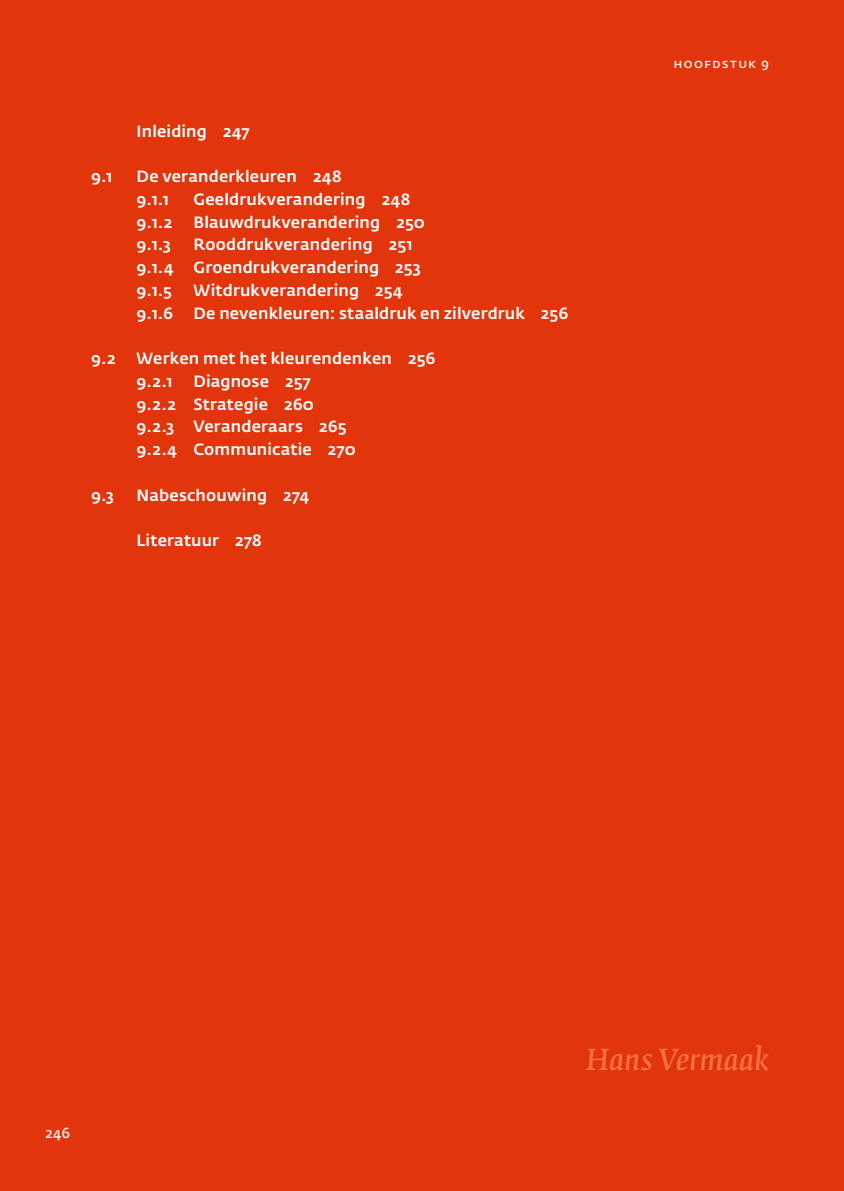
<style>
.page{position:relative;width:844px;height:1191px;background:#fff}
.page>*{position:absolute;margin:0;border:0;box-sizing:border-box;transform-origin:0 0}
.t1{font:italic 28.7px "Fedra Serif B Pro Demil";letter-spacing:.005em;color:#f77341}
.t2{font:500 16.1px/22.8px "Fedra Sans Pro";letter-spacing:.01em;color:#fff}
.t3{font:600 14.35px "Fedra Sans Pro";color:#fff}
.t4{font:600 13.12px "Fedra Sans Pro";letter-spacing:.09em;color:#fff}
</style>
<div class="page">
<div style="left:0;top:0;width:843px;height:1191px;background:#e2350c"></div>
<p class="t2" style="left:136px;top:119px;width:114px">Inleiding 247</p>
<p class="t2" style="left:91px;top:165px;width:23px">9.1</p>
<p class="t2" style="left:136px;top:165px;width:206px">De veranderkleuren 248<br>9.1.1</p>
<p class="t2" style="left:193px;top:188px;width:218px">Geeldrukverandering 248</p>
<p class="t2" style="left:137px;top:210px;width:37px">9.1.2</p>
<p class="t2" style="left:193px;top:210px;width:233px">Blauwdrukverandering 250</p>
<p class="t2" style="left:137px;top:233px;width:36px">9.1.3</p>
<p class="t2" style="left:137px;top:233px;width:286px;text-indent:57px">Rooddrukverandering 251<br>9.1.4 Groendrukverandering 253<br>9.1.5</p>
<p class="t2" style="left:193px;top:279px;width:211px">Witdrukverandering 254</p>
<p class="t2" style="left:137px;top:301px;width:38px">9.1.6</p>
<p class="t2" style="left:193px;top:301px;width:376px">De nevenkleuren: staaldruk en zilverdruk 256</p>
<p class="t2" style="left:91px;top:347px;width:26px">9.2</p>
<p class="t2" style="left:136px;top:347px;width:300px">Werken met het kleurendenken 256<br>9.2.1</p>
<p class="t2" style="left:136px;top:370px;width:221px;text-indent:57px">Diagnose 257<br>9.2.2 Strategie 260<br>9.2.3 Veranderaars 265<br>9.2.4 Communicatie 270</p>
<p class="t2" style="left:91px;top:483px;width:25px">9.3</p>
<p class="t2" style="left:136px;top:483px;width:174px">Nabeschouwing 274</p>
<p class="t2" style="left:136px;top:529px;width:127px">Literatuur 278</p>
<p class="t4" style="left:673px;top:56px;width:97px">Hoofdstuk 9</p>
<p class="t3" style="left:45px;top:1124px;width:26px">246</p>
<h1 class="t1" style="left:586px;top:1043px;width:184px">Hans Vermaak</h1>
</div>
